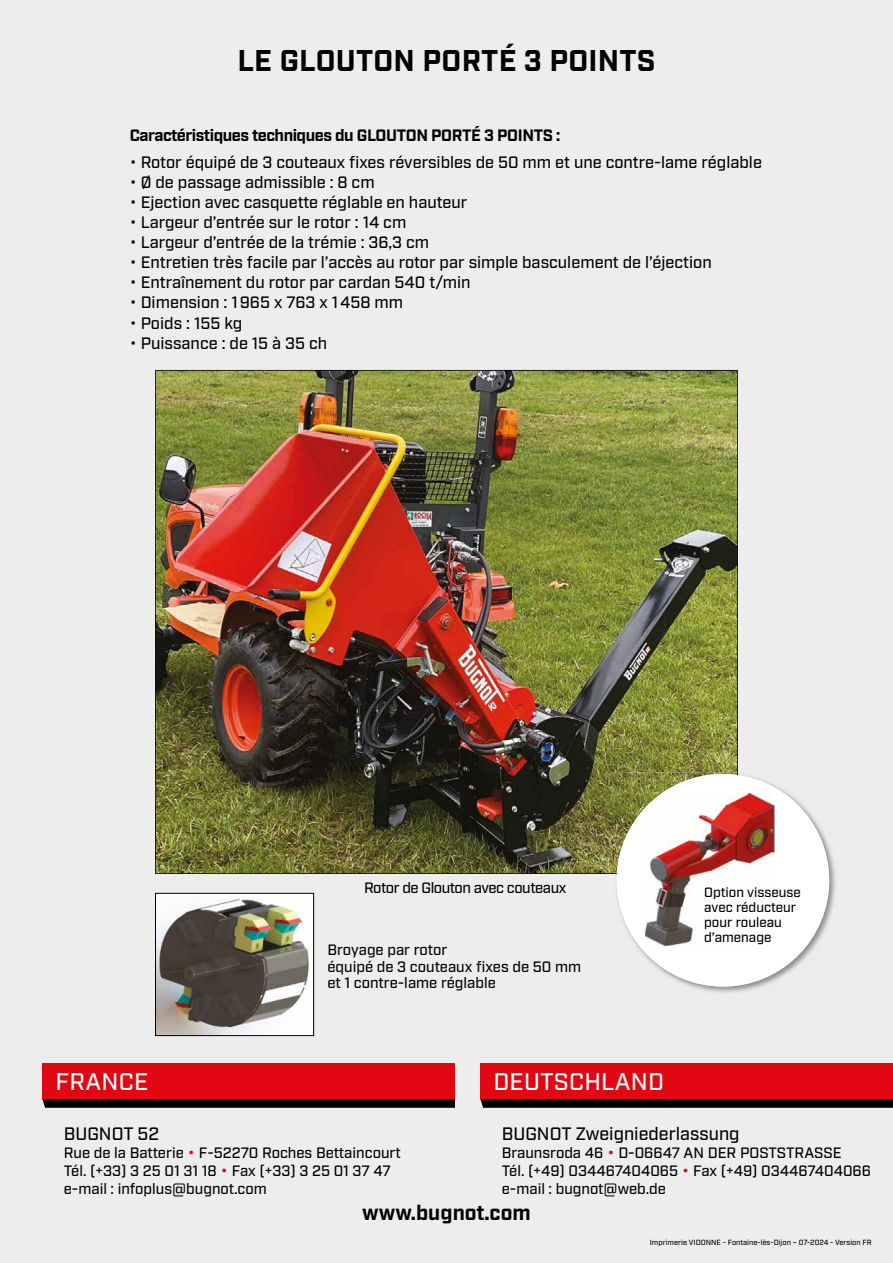
<style>
.page{position:relative;width:893px;height:1263px;background:#ededed}
.page>*{position:absolute;margin:0;border:0;box-sizing:border-box;transform-origin:0 0}
.t1{font:700 30px "Industry W00";letter-spacing:.01em;color:#000}
.t2{font:500 24px "Industry W00";letter-spacing:.01em;color:#fff}
.t3{font:700 21px "Industry W00";color:#000}
.t4{font:500 18px "Industry W00";color:#000}
.t5{font:500 16.5px "Industry W00";color:#000}
.t6{font:700 16.5px "Industry W00";letter-spacing:-.03em;color:#000}
.t7{font:500 15px/18px "Industry W00";color:#000}
.t8{font:500 15px "Industry W00";letter-spacing:-.03em;color:#000}
.t9{font:500 13.5px/15px "Industry W00";color:#000}
.t10{font:500 7.5px "Industry W00";color:#000}
.s1{font-size:18px;color:#e30613}
</style>
<div class="page">
<div style="left:43px;top:1063px;width:412px;height:36px;background:#e30613"></div>
<svg style="left:43px;top:1099px;width:412px;height:9px;background:#0d0606"></svg>
<div style="left:480px;top:1063px;width:413px;height:36px;background:#e30613"></div>
<svg style="left:480px;top:1099px;width:413px;height:9px;background:#0d0607"></svg>
<img style="left:157px;top:895px;width:155px;height:139px">
<div style="left:155px;top:893px;width:159px;height:143px;border:1px solid #000"></div>
<img style="left:155px;top:370px;width:583px;height:504px">
<img style="left:617px;top:774px;width:219px;height:219px">
<img style="left:615px;top:772px;width:123px;height:102px">
<div style="left:617px;top:774px;width:212px;height:212px;background:#fff;border-radius:50%"></div>
<img style="left:645px;top:793px;width:129px;height:153px">
<h1 class="t1" style="left:237px;top:43px;width:420px">LE GLOUTON PORTÉ 3 POINTS</h1>
<p class="t6" style="left:130px;top:125px;width:432px">Caractéristiques techniques du GLOUTON PORTÉ 3 POINTS :</p>
<p class="t5" style="left:130px;top:152px;width:634px">• Rotor équipé de 3 couteaux fixes réversibles de 50 mm et une contre-lame réglable</p>
<p class="t5" style="left:130px;top:172px;width:246px">• Ø de passage admissible : 8 cm</p>
<p class="t5" style="left:130px;top:192px;width:339px">• Ejection avec casquette réglable en hauteur</p>
<p class="t5" style="left:130px;top:212px;width:278px">• Largeur d’entrée sur le rotor : 14 cm</p>
<p class="t5" style="left:130px;top:233px;width:301px">• Largeur d’entrée de la trémie : 36,3 cm</p>
<p class="t5" style="left:130px;top:253px;width:584px">• Entretien très facile par l’accès au rotor par simple basculement de l’éjection</p>
<p class="t5" style="left:130px;top:273px;width:342px">• Entraînement du rotor par cardan 540 t/min</p>
<p class="t5" style="left:130px;top:293px;width:275px">• Dimension : 1 965 x 763 x 1 458 mm</p>
<p class="t5" style="left:130px;top:313px;width:114px">• Poids : 155 kg</p>
<p class="t5" style="left:130px;top:333px;width:199px">• Puissance : de 15 à 35 ch</p>
<p class="t8" style="left:364px;top:879px;width:204px">Rotor de Glouton avec couteaux</p>
<p class="t7" style="left:327px;top:942px;width:255px;line-height:16.5px">Broyage par rotor<br>équipé de 3 couteaux fixes de 50 mm et 1 contre-lame réglable</p>
<p class="t9" style="left:704px;top:885px;width:98px">Option visseuse avec réducteur pour rouleau d’amenage</p>
<h2 class="t2" style="left:55px;top:1067px;width:95px">FRANCE</h2>
<h2 class="t2" style="left:493px;top:1067px;width:172px">DEUTSCHLAND</h2>
<p class="t4" style="left:64px;top:1123px;width:97px">BUGNOT 52</p>
<p class="t7" style="left:64px;top:1144px;width:339px">Rue de la Batterie <span class="s1">•</span> F-52270 Roches Bettaincourt<br>Tél. (+33) 3 25 01 31 18 <span class="s1">•</span> Fax (+33) 3 25 01 37 47 e-mail : infoplus@bugnot.com</p>
<p class="t4" style="left:502px;top:1123px;width:239px">BUGNOT Zweigniederlassung</p>
<p class="t7" style="left:502px;top:1144px;width:371px">Braunsroda 46 <span class="s1">•</span> D-06647 AN DER POSTSTRASSE<br>Tél. (+49) 034467404065 <span class="s1">•</span> Fax (+49) 034467404066 e-mail : bugnot@web.de</p>
<p class="t3" style="left:362px;top:1200px;width:170px">www.bugnot.com</p>
<p class="t10" style="left:650px;top:1238px;width:223px">Imprimerie VIDONNE - Fontaine-lès-Dijon – 07-2024 - Version FR</p>
</div>
